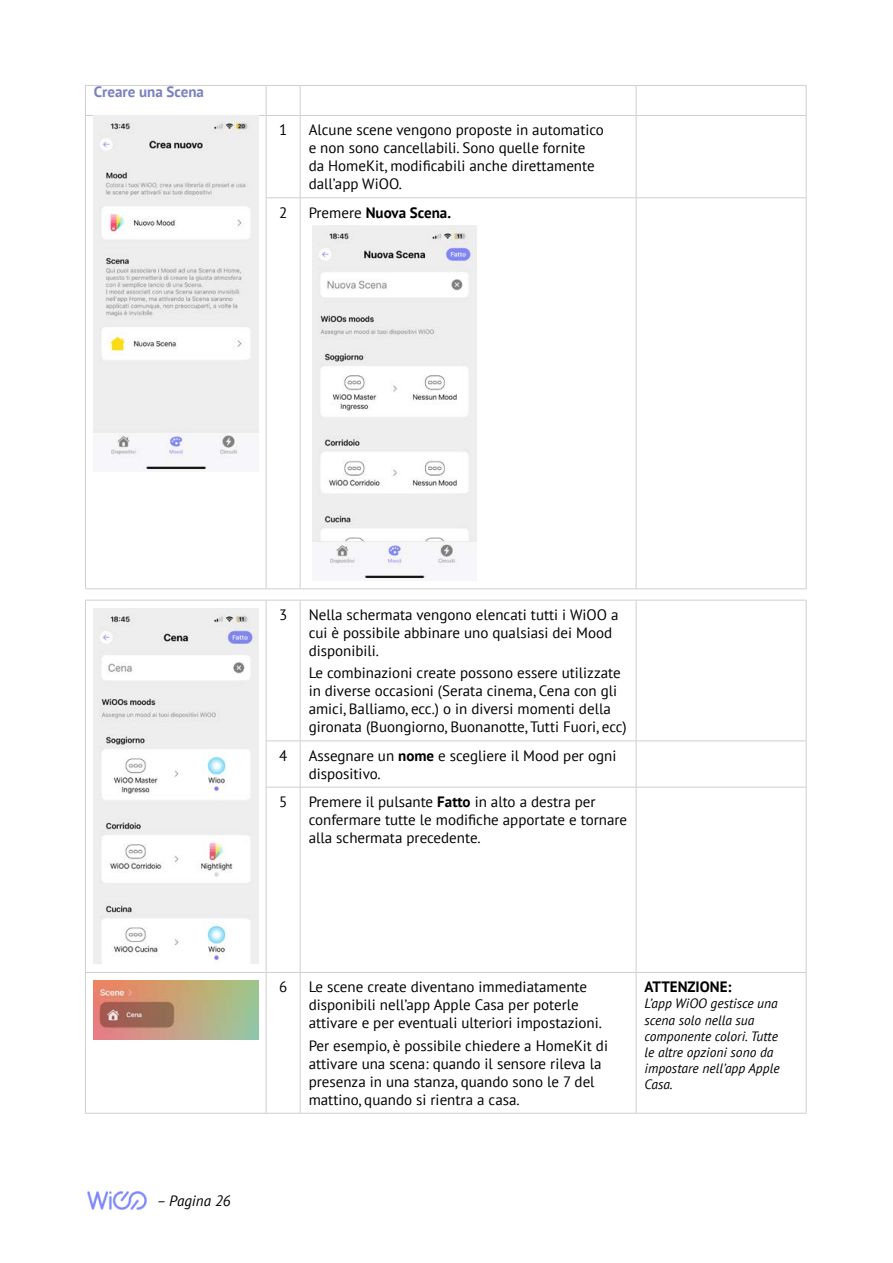
<style>
.page{position:relative;width:893px;height:1263px;background:#fff}
.page>*{position:absolute;margin:0;border:0;box-sizing:border-box;transform-origin:0 0}
.t1{font:15px/18px "PT Sans";color:#000}
.t2{font:700 15px "PT Sans";color:#000}
.t3{font:700 15px "PT Sans";color:#7881be}
.t4{font:italic 15px "PT Sans";color:#000}
.t5{font:italic 13.5px/16.2px "PT Sans";color:#000}
.s1{font-weight:400}
.s2{font-weight:700}
</style>
<div class="page">
<img style="left:87px;top:1191px;width:60px;height:19px">
<hr style="left:85px;top:85px;width:181px;height:1px;background:#d0cece">
<svg style="left:85px;top:86px;width:1px;height:29px"></svg>
<hr style="left:266px;top:85px;width:34px;height:1px;background:#d0cece">
<svg style="left:266px;top:86px;width:1px;height:29px"></svg>
<hr style="left:300px;top:85px;width:336px;height:1px;background:#d0cece">
<svg style="left:300px;top:86px;width:1px;height:29px"></svg>
<hr style="left:636px;top:85px;width:170px;height:1px;background:#d0cece">
<svg style="left:636px;top:86px;width:1px;height:29px"></svg>
<svg style="left:806px;top:86px;width:1px;height:29px"></svg>
<hr style="left:85px;top:115px;width:181px;height:1px;background:#d0cece">
<hr style="left:85px;top:116px;width:1px;height:82px;background:#d0cece">
<hr style="left:266px;top:115px;width:34px;height:1px;background:#d0cece">
<hr style="left:266px;top:116px;width:1px;height:81px;background:#d0cece">
<hr style="left:300px;top:115px;width:336px;height:1px;background:#d0cece">
<hr style="left:300px;top:116px;width:1px;height:81px;background:#d0cece">
<hr style="left:636px;top:115px;width:170px;height:1px;background:#d0cece">
<hr style="left:636px;top:116px;width:1px;height:81px;background:#d0cece">
<hr style="left:806px;top:116px;width:1px;height:81px;background:#d0cece">
<hr style="left:85px;top:198px;width:1px;height:390px;background:#d0cece">
<hr style="left:266px;top:197px;width:34px;height:1px;background:#d0cece">
<hr style="left:266px;top:198px;width:1px;height:390px;background:#d0cece">
<hr style="left:300px;top:197px;width:336px;height:1px;background:#d0cece">
<hr style="left:300px;top:198px;width:1px;height:390px;background:#d0cece">
<hr style="left:636px;top:197px;width:170px;height:1px;background:#d0cece">
<hr style="left:636px;top:198px;width:1px;height:390px;background:#d0cece">
<hr style="left:806px;top:198px;width:1px;height:390px;background:#d0cece">
<hr style="left:85px;top:588px;width:181px;height:1px;background:#d0cece">
<hr style="left:266px;top:588px;width:34px;height:1px;background:#d0cece">
<hr style="left:300px;top:588px;width:336px;height:1px;background:#d0cece">
<hr style="left:636px;top:588px;width:170px;height:1px;background:#d0cece">
<img style="left:94px;top:116px;width:164px;height:355px">
<img style="left:313px;top:225px;width:164px;height:355px">
<hr style="left:85px;top:600px;width:181px;height:1px;background:#d0cece">
<hr style="left:85px;top:600px;width:1px;height:141px;background:#d0cece">
<hr style="left:266px;top:600px;width:34px;height:1px;background:#d0cece">
<hr style="left:266px;top:600px;width:1px;height:140px;background:#d0cece">
<hr style="left:300px;top:600px;width:336px;height:1px;background:#d0cece">
<hr style="left:300px;top:600px;width:1px;height:140px;background:#d0cece">
<hr style="left:636px;top:600px;width:170px;height:1px;background:#d0cece">
<hr style="left:636px;top:600px;width:1px;height:140px;background:#d0cece">
<hr style="left:806px;top:600px;width:1px;height:140px;background:#d0cece">
<hr style="left:85px;top:741px;width:1px;height:46px;background:#d0cece">
<hr style="left:266px;top:740px;width:34px;height:1px;background:#d0cece">
<hr style="left:266px;top:741px;width:1px;height:46px;background:#d0cece">
<hr style="left:300px;top:740px;width:336px;height:1px;background:#d0cece">
<hr style="left:300px;top:741px;width:1px;height:46px;background:#d0cece">
<hr style="left:636px;top:740px;width:170px;height:1px;background:#d0cece">
<hr style="left:636px;top:741px;width:1px;height:46px;background:#d0cece">
<hr style="left:806px;top:741px;width:1px;height:46px;background:#d0cece">
<hr style="left:85px;top:787px;width:1px;height:185px;background:#d0cece">
<hr style="left:266px;top:787px;width:34px;height:1px;background:#d0cece">
<hr style="left:266px;top:787px;width:1px;height:185px;background:#d0cece">
<hr style="left:300px;top:787px;width:336px;height:1px;background:#d0cece">
<hr style="left:300px;top:787px;width:1px;height:185px;background:#d0cece">
<hr style="left:636px;top:787px;width:170px;height:1px;background:#d0cece">
<hr style="left:636px;top:787px;width:1px;height:185px;background:#d0cece">
<hr style="left:806px;top:787px;width:1px;height:185px;background:#d0cece">
<hr style="left:85px;top:972px;width:181px;height:1px;background:#d0cece">
<hr style="left:85px;top:973px;width:1px;height:140px;background:#d0cece">
<hr style="left:266px;top:972px;width:34px;height:1px;background:#d0cece">
<hr style="left:266px;top:973px;width:1px;height:140px;background:#d0cece">
<hr style="left:300px;top:972px;width:336px;height:1px;background:#d0cece">
<hr style="left:300px;top:973px;width:1px;height:140px;background:#d0cece">
<hr style="left:636px;top:972px;width:170px;height:1px;background:#d0cece">
<hr style="left:636px;top:973px;width:1px;height:140px;background:#d0cece">
<hr style="left:806px;top:973px;width:1px;height:140px;background:#d0cece">
<hr style="left:85px;top:1113px;width:181px;height:1px;background:#d0cece">
<hr style="left:266px;top:1113px;width:34px;height:1px;background:#d0cece">
<hr style="left:300px;top:1113px;width:336px;height:1px;background:#d0cece">
<hr style="left:636px;top:1113px;width:170px;height:1px;background:#d0cece">
<img style="left:94px;top:609px;width:164px;height:355px">
<img style="left:94px;top:981px;width:164px;height:59px">
<p class="t3" style="left:94px;top:82px;width:112px">Creare una Scena</p>
<p class="t1" style="left:279px;top:121px;width:10px">1</p>
<p class="t1" style="left:309px;top:121px;width:297px">Alcune scene vengono proposte in automatico e non sono cancellabili. Sono quelle fornite da HomeKit, modificabili anche direttamente dall’app WiOO.</p>
<p class="t1" style="left:279px;top:203px;width:10px">2</p>
<p class="t2" style="left:309px;top:202px;width:144px"><span class="s1">Premere</span> Nuova Scena.</p>
<p class="t1" style="left:279px;top:605px;width:10px">3</p>
<p class="t1" style="left:309px;top:605px;width:311px">Nella schermata vengono elencati tutti i WiOO a cui è possibile abbinare uno qualsiasi dei Mood disponibili.</p>
<p class="t1" style="left:309px;top:664px;width:320px">Le combinazioni create possono essere utilizzate in diverse occasioni (Serata cinema, Cena con gli amici, Balliamo, ecc.) o in diversi momenti della gironata (Buongiorno, Buonanotte, Tutti Fuori, ecc)</p>
<p class="t1" style="left:279px;top:746px;width:10px">4</p>
<p class="t1" style="left:309px;top:746px;width:309px">Assegnare un <span class="s2">nome</span> e scegliere il Mood per ogni dispositivo.</p>
<p class="t1" style="left:279px;top:792px;width:10px">5</p>
<p class="t1" style="left:309px;top:792px;width:320px">Premere il pulsante <span class="s2">Fatto</span> in alto a destra per confermare tutte le modifiche apportate e tornare alla schermata precedente.</p>
<p class="t4" style="left:157px;top:1191px;width:75px">– Pagina 26</p>
<p class="t1" style="left:279px;top:977px;width:10px">6</p>
<p class="t1" style="left:309px;top:977px;width:295px">Le scene create diventano immediatamente disponibili nell’app Apple Casa per poterle attivare e per eventuali ulteriori impostazioni.</p>
<p class="t1" style="left:309px;top:1036px;width:301px">Per esempio, è possibile chiedere a HomeKit di attivare una scena: quando il sensore rileva la presenza in una stanza, quando sono le 7 del mattino, quando si rientra a casa.</p>
<p class="t2" style="left:645px;top:977px;width:89px">ATTENZIONE:</p>
<p class="t5" style="left:645px;top:995px;width:136px">L’app WiOO gestisce una scena solo nella sua componente colori. Tutte le altre opzioni sono da impostare nell’app Apple<br>Casa.</p>
</div>
